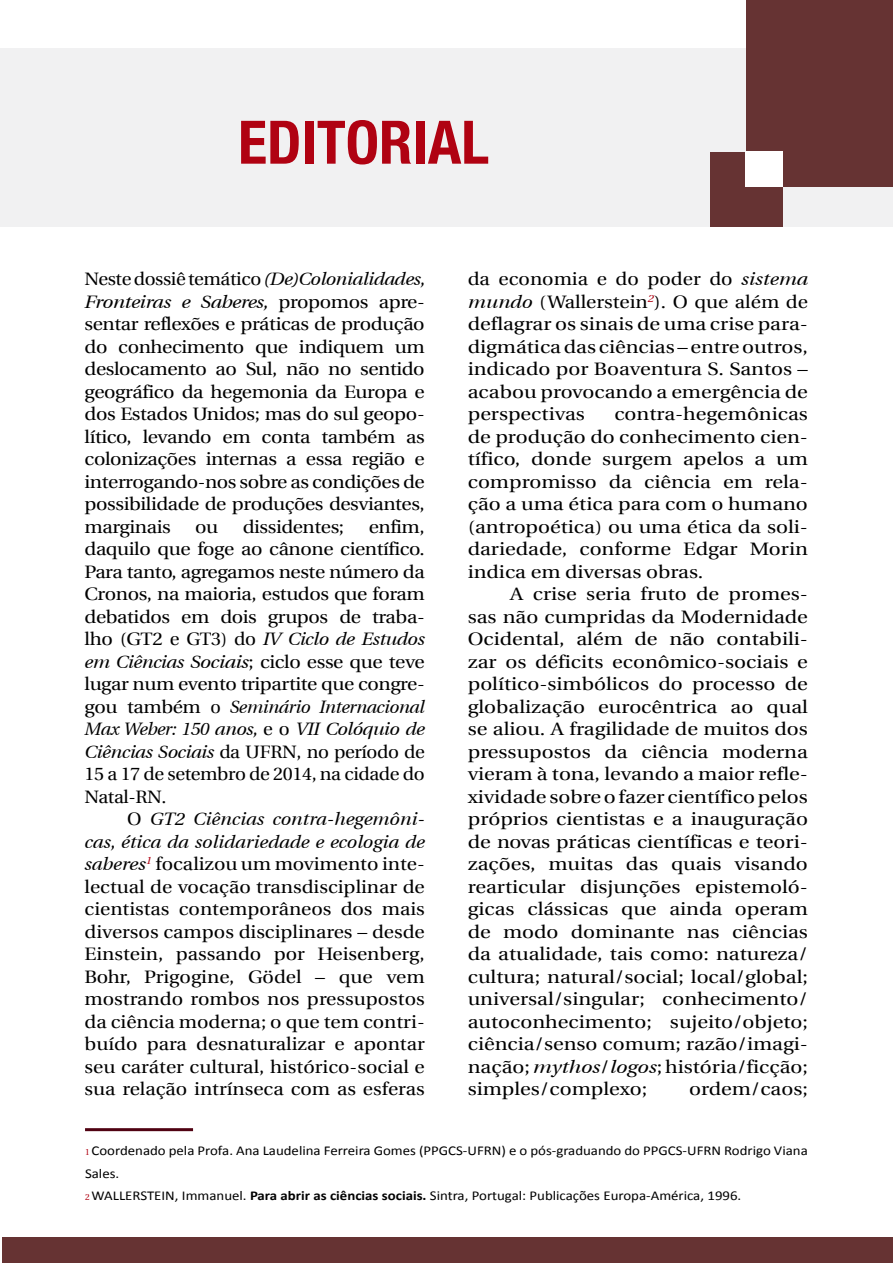
<style>
.page{position:relative;width:893px;height:1263px;background:#fff}
.page>*{position:absolute;margin:0;border:0;box-sizing:border-box;transform-origin:0 0}
.t1{font:700 condensed 60px "Helvetica Neue LT Std";color:#b00212}
.t2{font:18px/22.5px "Utopia";color:#000;text-align:justify;scale:1.15 1}
.t3{font:18px/22.5px "Utopia";color:#000;text-align:justify;scale:1.05 1}
.t4{font:18px/22.5px "Utopia";color:#000;text-align:justify;scale:1.1 1}
.t5{font:18px "Utopia";letter-spacing:-.02em;color:#000;scale:1.1 1}
.t6{font:13.5px/22.5px "Calibri";color:#000;scale:1.1 1}
.s1{font-style:italic}
.s2{font-family:"Utopia";font-size:8.7px;color:#b00212}
.s3{font-weight:700}
</style>
<div class="page">
<div style="left:2px;top:1237px;width:891px;height:26px;background:#633"></div>
<div style="left:0;top:48px;width:893px;height:178px;background:#f1f1f2"></div>
<div style="left:746px;top:0;width:147px;height:186px;background:#633"></div>
<div style="left:710px;top:152px;width:72px;height:74px;background:#633"></div>
<div style="left:745px;top:152px;width:38px;height:35px;background:#fff"></div>
<hr style="left:85px;top:1128px;width:108px;height:3px;background:#500212">
<h1 class="t1" style="left:238px;top:106px;width:252px">EDITORIAL</h1>
<p class="t3" style="left:85px;top:268px;width:326px">Neste dossiê temático <span class="s1">(De)Colonialidades, Fronteiras e Saberes,</span> propomos apre&shy;sentar reflexões e práticas de produção do conhecimento que indiquem um deslocamento ao Sul, não no sentido geográfico da hegemonia da Europa e dos Estados Unidos; mas do sul geopo&shy;lítico, levando em conta também as colonizações internas a essa região e interrogando-nos sobre as condições de possibilidade de produções desviantes, marginais</p>
<p class="t4" style="left:85px;top:515px;width:311px;text-indent:284px">enfim, daquilo que foge ao cânone científico.<br>Para tanto, agregamos neste número da Cronos, na maioria, estudos que foram debatidos em dois grupos de traba&shy;lho (GT2 e GT3) do <span class="s1">IV Ciclo de Estudos em Ciências Sociais</span>; ciclo esse que teve lugar num evento tripartite que congre&shy;gou também o <span class="s1">Seminário Internacional Max Weber: 150 anos,</span> e o <span class="s1">VII Colóquio de Ciências Sociais</span> da UFRN, no período de 15 a 17 de setembro de 2014, na cidade do Natal-RN.</p>
<p class="t3" style="left:85px;top:808px;width:325px;text-indent:43px">O <span class="s1">GT2 Ciências contra-hegemôni&shy;cas, ética da solidariedade e ecologia de saberes</span><sup>1</sup> focalizou um movimento inte&shy;lectual de vocação transdisciplinar de cientistas contemporâneos dos mais diversos campos disciplinares – desde Einstein, passando por Heisenberg, Bohr, Prigogine, Gödel – que vem mostrando rombos nos pressupostos da ciência moderna; o que tem contri&shy;buído para desnaturalizar e apontar seu caráter cultural, histórico-social e sua relação intrínseca com as esferas</p>
<p class="t4" style="left:195px;top:515px;width:22px">ou</p>
<p class="t5" style="left:243px;top:516px;width:94px">dissidentes;</p>
<p class="t4" style="left:468px;top:268px;width:311px">da economia e do poder do <span class="s1">sistema mundo</span> (Wallerstein<sup>2</sup>). O que além de deflagrar os sinais de uma crise para&shy;digmática das ciências – entre outros, indicado por Boaventura S. Santos – acabou provocando a emergência de perspectivas</p>
<p class="t2" style="left:468px;top:403px;width:297px;text-indent:147px">contra-hegemônicas de produção do conhecimento cien&shy;tífico, donde surgem apelos a um compromisso da ciência em rela&shy;ção a uma ética para com o humano (antropoética) ou uma ética da soli&shy;dariedade, conforme Edgar Morin indica em diversas obras.</p>
<p class="t2" style="left:468px;top:583px;width:297px;text-indent:43px">A crise seria fruto de promes&shy;sas não cumpridas da Modernidade Ocidental, além de não contabili&shy;zar os déficits econômico-sociais e político-simbólicos do processo de globalização eurocêntrica ao qual se aliou. A fragilidade de muitos dos pressupostos da ciência moderna vieram à tona, levando a maior refle&shy;xividade sobre o fazer científico pelos próprios cientistas e a inauguração de novas práticas científicas e teori&shy;zações, muitas das quais visando rearticular disjunções epistemoló&shy;gicas clássicas que ainda operam de modo dominante nas ciências da atualidade, tais como: natureza/ cultura; natural/social; local/global; universal/singular; conhecimento/ autoconhecimento; sujeito/objeto; ciência/senso comum; razão/imagi&shy;nação; <span class="s1">mythos</span>/<span class="s1">logos</span>; história/ficção; simples/complexo;</p>
<p class="t2" style="left:689px;top:1078px;width:105px">ordem/caos;</p>
<p class="t6" style="left:85px;top:1139px;width:658px"><span class="s2">1</span> Coordenado pela Profa. Ana Laudelina Ferreira Gomes (PPGCS-UFRN) e o pós-graduando do PPGCS-UFRN Rodrigo Viana<br>Sales.<br><span class="s2">2</span> WALLERSTEIN, Immanuel. <span class="s3">Para abrir as ciências sociais.</span> Sintra, Portugal: Publicações Europa-América, 1996.</p>
</div>
